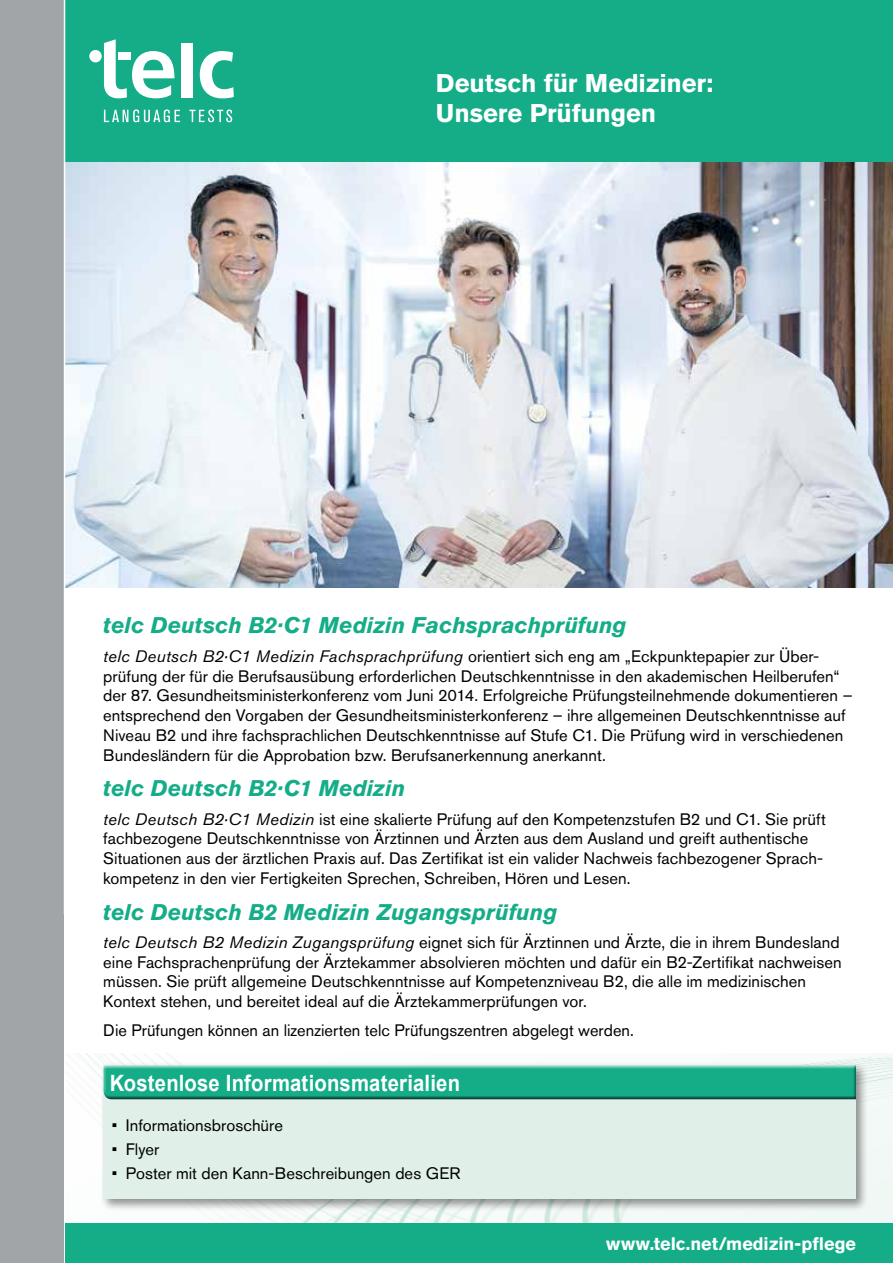
<style>
.page{position:relative;width:893px;height:1263px;background:#fff}
.page>*{position:absolute;margin:0;border:0;box-sizing:border-box;transform-origin:0 0}
.t1{font:700 25.5px/30.6px "Akzidenz Grotesk Pro";letter-spacing:-.005em;color:#fff}
.t2{font:italic 700 22.5px "Akzidenz Grotesk Pro";color:#14ad88}
.t3{font:700 22.5px "Arial";letter-spacing:.01em;color:#fff;scale:.9 1}
.t4{font:700 18px "Akzidenz Grotesk Pro";color:#fff}
.t5{font:16.5px/19.8px "Akzidenz Grotesk Pro";letter-spacing:.005em;color:#000}
.s1{font-style:italic}
</style>
<div class="page">
<img style="left:65px;top:1053px;width:828px;height:171px">
<img style="left:65px;top:162px;width:828px;height:425px">
<div style="left:4px;top:0;width:889px;height:162px;background:#14ad88"></div>
<div style="left:0;top:0;width:64px;height:1263px;background:#a1a5a7"></div>
<hr style="left:64px;top:0;width:1px;height:914px;background:#fff">
<svg style="left:104px;top:110px;width:76px;height:12px"></svg>
<svg style="left:189px;top:110px;width:43px;height:12px"></svg>
<svg style="left:104px;top:39px;width:70px;height:59px"></svg>
<div style="left:181px;top:43px;width:12px;height:54px;background:#fff"></div>
<svg style="left:200px;top:51px;width:34px;height:47px"></svg>
<div style="left:89px;top:50px;width:13px;height:12px;background:#fff;border-radius:50%"></div>
<div style="left:118px;top:53px;width:13px;height:7px;background:#fff"></div>
<div style="left:100px;top:1061px;width:769px;height:151px;background:#000;opacity:.43"></div>
<div style="left:103px;top:1088px;width:753px;height:111px;background:#e0f0e9"></div>
<div style="left:99px;top:1062px;width:757px;height:35px;background:#f5f7f6"></div>
<div style="left:101px;top:1064px;width:755px;height:37px;background:#000;opacity:.6"></div>
<div style="left:65px;top:1224px;width:828px;height:39px;background:#14ad88"></div>
<h1 class="t1" style="left:436px;top:67px;width:279px">Deutsch für Mediziner:<br>Unsere Prüfungen</h1>
<h2 class="t2" style="left:103px;top:611px;width:525px">telc Deutsch B2·C1 Medizin Fachsprachprüfung</h2>
<p class="t5" style="left:103px;top:646px;width:751px"><span class="s1">telc Deutsch B2·C1 Medizin Fachsprachprüfung</span> orientiert sich eng am „Eckpunktepapier zur Über&shy;prüfung der für die Berufsausübung erforderlichen Deutschkenntnisse in den akademischen Heilberufen“ der 87. Gesundheitsministerkonferenz vom Juni 2014. Erfolgreiche Prüfungsteilnehmende dokumentieren – entsprechend den Vorgaben der Gesundheitsministerkonferenz – ihre allgemeinen Deutschkenntnisse auf Niveau B2 und ihre fachsprachlichen Deutschkenntnisse auf Stufe C1. Die Prüfung wird in verschiedenen Bundesländern für die Approbation bzw. Berufsanerkennung anerkannt.</p>
<h2 class="t2" style="left:103px;top:774px;width:303px">telc Deutsch B2·C1 Medizin</h2>
<p class="t5" style="left:103px;top:809px;width:724px"><span class="s1">telc Deutsch B2·C1 Medizin</span> ist eine skalierte Prüfung auf den Kompetenzstufen B2 und C1. Sie prüft fachbezogene Deutschkenntnisse von Ärztinnen und Ärzten aus dem Ausland und greift authentische Situationen aus der ärztlichen Praxis auf. Das Zertifikat ist ein valider Nachweis fachbezogener Sprach&shy;kompetenz in den vier Fertigkeiten Sprechen, Schreiben, Hören und Lesen.</p>
<h2 class="t2" style="left:103px;top:897px;width:456px">telc Deutsch B2 Medizin Zugangsprüfung</h2>
<p class="t5" style="left:103px;top:932px;width:740px"><span class="s1">telc Deutsch B2 Medizin Zugangsprüfung</span> eignet sich für Ärztinnen und Ärzte, die in ihrem Bundesland eine Fachsprachenprüfung der Ärztekammer absolvieren möchten und dafür ein B2-Zertifikat nachweisen müssen. Sie prüft allgemeine Deutschkenntnisse auf Kompetenzniveau B2, die alle im medizinischen Kontext stehen, und bereitet ideal auf die Ärztekammerprüfungen vor.</p>
<p class="t5" style="left:103px;top:1020px;width:532px">Die Prüfungen können an lizenzierten telc Prüfungszentren abgelegt werden.</p>
<h2 class="t3" style="left:110px;top:1068px;width:391px">Kostenlose Informationsmaterialien</h2>
<p class="t5" style="left:112px;top:1115px;width:173px">• Informationsbroschüre</p>
<p class="t5" style="left:112px;top:1139px;width:49px">• Flyer</p>
<p class="t5" style="left:112px;top:1163px;width:350px">• Poster mit den Kann-Beschreibungen des GER</p>
<p class="t4" style="left:606px;top:1232px;width:251px">www.telc.net/medizin-pflege</p>
</div>
